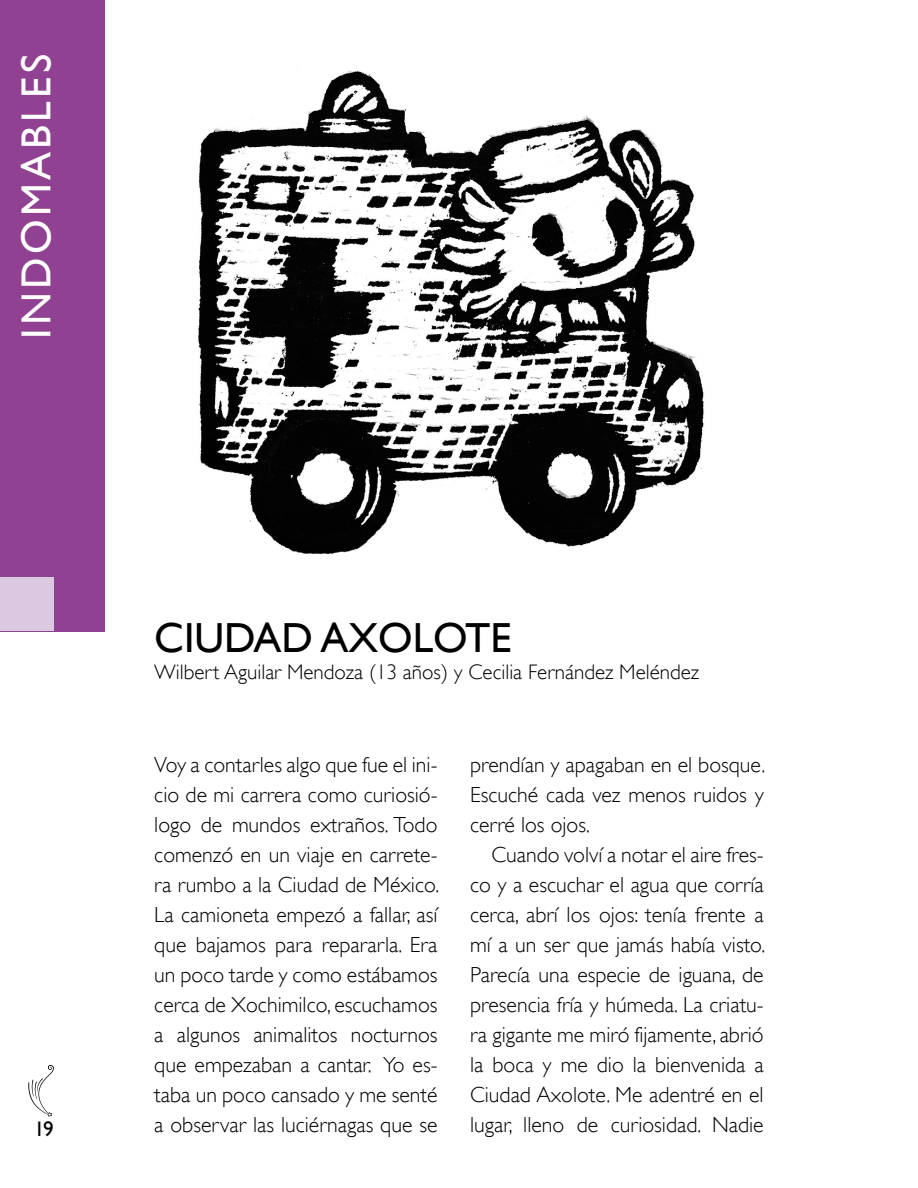
<style>
.page{position:relative;width:918px;height:1188px;background:#fff}
.page>*{position:absolute;margin:0;border:0;box-sizing:border-box;transform-origin:0 0}
.t1{font:42px "Gill Sans";color:#000}
.t2{font:42px "Gill Sans";letter-spacing:.08em;color:#fff}
.t3{font:300 21.75px/30px "Gill Sans";color:#000;text-align:justify}
.t4{font:300 21px "Gill Sans";color:#000}
.t5{font:21px "Gill Sans";color:#000}
</style>
<div class="page">
<svg style="left:28px;top:1065px;width:26px;height:52px"></svg>
<div style="left:0;top:0;width:104px;height:632px;background:#904191"></div>
<div style="left:0;top:578px;width:54px;height:54px;background:#dbc8e1"></div>
<img style="left:198px;top:71px;width:506px;height:483px">
<h1 class="t2" style="left:13px;top:339px;width:286px;rotate:-90deg">INDOMABLES</h1>
<p class="t5" style="left:34px;top:1116px;width:21px">19</p>
<h1 class="t1" style="left:154px;top:613px;width:359px">CIUDAD AXOLOTE</h1>
<p class="t4" style="left:154px;top:656px;width:546px">Wilbert Aguilar Mendoza (13 años) y Cecilia Fernández Meléndez</p>
<p class="t3" style="left:154px;top:749px;width:287px">Voy a contarles algo que fue el ini&shy;cio de mi carrera como curiosió&shy;logo de mundos extraños. Todo comenzó en un viaje en carrete&shy;ra rumbo a la Ciudad de México.<br>La camioneta empezó a fallar, así que bajamos para repararla. Era un poco tarde y como estábamos cerca de Xochimilco, escuchamos a algunos animalitos nocturnos que empezaban a cantar. Yo es&shy;taba un poco cansado y me senté a observar las luciérnagas que se</p>
<p class="t3" style="left:470px;top:749px;width:297px">prendían y apagaban en el bosque.<br>Escuché cada vez menos ruidos y cerré los ojos.</p>
<p class="t3" style="left:470px;top:839px;width:297px;text-indent:21px">Cuando volví a notar el aire fres&shy;co y a escuchar el agua que corría cerca, abrí los ojos: tenía frente a mí a un ser que jamás había visto.<br>Parecía una especie de iguana, de presencia fría y húmeda. La criatu&shy;ra gigante me miró fijamente, abrió la boca y me dio la bienvenida a Ciudad Axolote. Me adentré en el lugar, lleno de curiosidad. Nadie</p>
</div>
